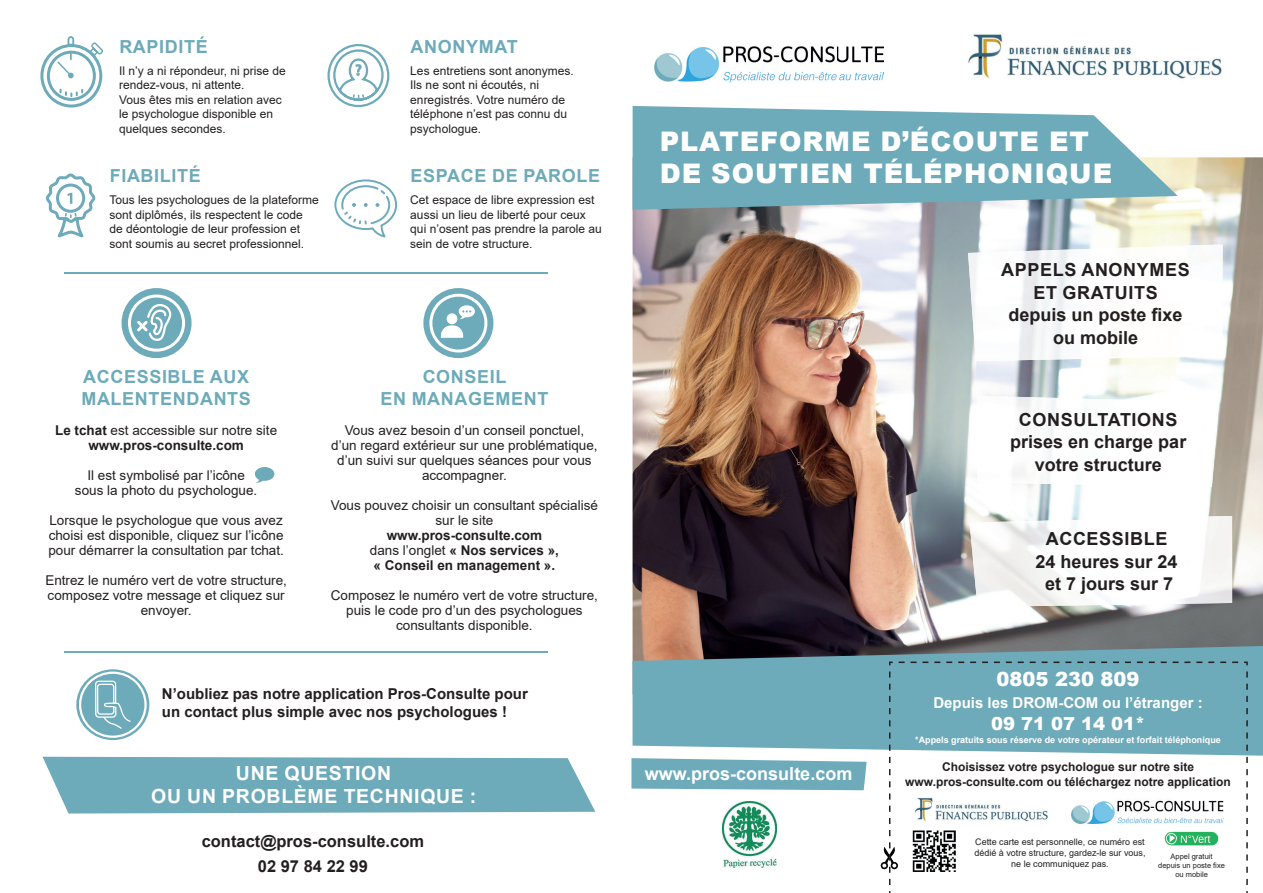
<style>
.page{position:relative;width:1263px;height:893px;background:#fff}
.page>*{position:absolute;margin:0;border:0;box-sizing:border-box;transform-origin:0 0}
.t1{font:900 27px/32.4px "Arial";letter-spacing:.035em;color:#fff}
.t2{font:700 19.5px/23.4px "Arial";letter-spacing:.035em;color:#fff;text-align:center}
.t3{font:900 19.5px "Arial";color:#fff}
.t4{font:700 18px/21.6px "Arial";letter-spacing:.035em;color:#6daaba}
.t5{font:700 18px/22.5px "Arial";color:#231f20;text-align:center}
.t6{font:700 18px/22.5px "Arial";letter-spacing:.035em;color:#231f20;text-align:center}
.t7{font:700 18px "Arial";color:#fff}
.t8{font:900 18px "Arial";color:#fff}
.t9{font:700 16.5px/25.5px "Arial";color:#231f20;text-align:center}
.t10{font:700 15px/18px "Arial";color:#231f20}
.t11{font:700 15px "Arial";color:#fff}
.t12{font:13.5px/15px "Arial";color:#231f20;text-align:center}
.t13{font:700 13.5px/15px "Arial";color:#231f20;text-align:center}
.t14{font:12px/14.4px "Arial";color:#231f20}
.t15{font:700 12px "Arial";color:#231f20}
.t16{font:9px/10.8px "Arial";color:#231f20;text-align:center}
.t17{font:700 9px "Arial";color:#fff}
.t18{font:7.5px/9px "Arial";color:#231f20;text-align:center}
.s1{font-weight:400}
</style>
<div class="page">
<img style="left:632px;top:157px;width:631px;height:489px">
<img style="left:1019px;top:244px;width:203px;height:116px">
<img style="left:968px;top:251px;width:51px;height:110px">
<img style="left:1025px;top:397px;width:194px;height:90px">
<img style="left:977px;top:396px;width:49px;height:88px">
<img style="left:1074px;top:516px;width:158px;height:89px">
<img style="left:969px;top:520px;width:106px;height:87px">
<img style="left:655px;top:46px;width:228px;height:37px">
<img style="left:722px;top:801px;width:54px;height:66px">
<svg style="left:76px;top:669px;width:73px;height:71px"></svg>
<svg style="left:79px;top:672px;width:68px;height:66px"></svg>
<svg style="left:633px;top:106px;width:545px;height:104px;background:#82b5c1"></svg>
<svg style="left:632px;top:646px;width:631px;height:110px;background:#72a1ae"></svg>
<svg style="left:40px;top:36px;width:63px;height:72px"></svg>
<svg style="left:46px;top:173px;width:49px;height:65px"></svg>
<svg style="left:327px;top:44px;width:62px;height:63px"></svg>
<svg style="left:334px;top:179px;width:63px;height:58px"></svg>
<svg style="left:43px;top:757px;width:552px;height:56px;background:#76afbe"></svg>
<hr style="left:64px;top:272px;width:484px;height:1px;background:#6daaba">
<hr style="left:64px;top:651px;width:484px;height:2px;background:#6daaba">
<svg style="left:880px;top:847px;width:9px;height:23px"></svg>
<svg style="left:889px;top:661px;width:359px;height:232px"></svg>
<div style="left:121px;top:288px;width:71px;height:70px;background:#6daaba;border-radius:50%"></div>
<svg style="left:128px;top:295px;width:57px;height:57px"></svg>
<div style="left:423px;top:288px;width:70px;height:70px;background:#6daaba;border-radius:50%"></div>
<svg style="left:429px;top:294px;width:58px;height:58px"></svg>
<svg style="left:631px;top:758px;width:236px;height:32px;background:#79b1c0"></svg>
<img style="left:913px;top:830px;width:42px;height:41px">
<img style="left:1163px;top:830px;width:57px;height:16px">
<svg style="left:255px;top:467px;width:19px;height:16px"></svg>
<img style="left:968px;top:34px;width:254px;height:45px">
<img style="left:913px;top:796px;width:137px;height:29px">
<h3 class="t4" style="left:119px;top:36px;width:90px">RAPIDITÉ</h3>
<p class="t14" style="left:119px;top:64px;width:168px">Il n’y a ni répondeur, ni prise de rendez-vous, ni attente.<br>Vous êtes mis en relation avec le psychologue disponible en quelques secondes.</p>
<h3 class="t4" style="left:110px;top:165px;width:93px">FIABILITÉ</h3>
<p class="t14" style="left:109px;top:193px;width:211px">Tous les psychologues de la plateforme sont diplômés, ils respectent le code de déontologie de leur profession et sont soumis au secret professionnel.</p>
<h3 class="t4" style="left:411px;top:36px;width:109px">ANONYMAT</h3>
<p class="t14" style="left:410px;top:64px;width:165px">Les entretiens sont anonymes.<br>Ils ne sont ni écoutés, ni enregistrés. Votre numéro de téléphone n’est pas connu du psychologue.</p>
<h3 class="t4" style="left:411px;top:165px;width:191px">ESPACE DE PAROLE</h3>
<p class="t14" style="left:410px;top:193px;width:193px">Cet espace de libre expression est aussi un lieu de liberté pour ceux qui n’osent pas prendre la parole au sein de votre structure.</p>
<h3 class="t4" style="left:81px;top:366px;width:171px">ACCESSIBLE AUX<br>MALENTENDANTS</h3>
<p class="t13" style="left:55px;top:423px;width:224px">Le tchat <span class="s1">est accessible sur notre site </span>www.pros-consulte.com</p>
<p class="t12" style="left:75px;top:467px;width:184px">Il est symbolisé par l’icône sous la photo du psychologue.</p>
<p class="t12" style="left:48px;top:512px;width:237px;text-align:justify">Lorsque le psychologue que vous avez choisi est disponible, cliquez sur l’icône pour démarrer la consultation par tchat.</p>
<p class="t12" style="left:45px;top:572px;width:243px">Entrez le numéro vert de votre structure, composez votre message et cliquez sur envoyer.</p>
<h3 class="t4" style="left:380px;top:366px;width:169px;text-align:center">CONSEIL<br>EN MANAGEMENT</h3>
<p class="t12" style="left:331px;top:422px;width:268px">Vous avez besoin d’un conseil ponctuel, d’un regard extérieur sur une problématique, d’un suivi sur quelques séances pour vous accompagner.</p>
<p class="t12" style="left:331px;top:497px;width:269px">Vous pouvez choisir un consultant spécialisé sur le site</p>
<p class="t13" style="left:370px;top:528px;width:191px">www.pros-consulte.com<br><span class="s1">dans l’onglet</span> « Nos services », « Conseil en management ».</p>
<p class="t12" style="left:331px;top:587px;width:269px">Composez le numéro vert de votre structure, puis le code pro d’un des psychologues consultants disponible.</p>
<p class="t10" style="left:162px;top:685px;width:367px">N’oubliez pas notre application Pros-Consulte pour un contact plus simple avec nos psychologues !</p>
<h2 class="t2" style="left:151px;top:761px;width:326px">UNE QUESTION<br>OU UN PROBLÈME TECHNIQUE :</h2>
<p class="t9" style="left:202px;top:828px;width:224px">contact@pros-consulte.com<br>02 97 84 22 99</p>
<h1 class="t1" style="left:660px;top:124px;width:454px">PLATEFORME D’ÉCOUTE ET<br>DE SOUTIEN TÉLÉPHONIQUE</h1>
<h3 class="t6" style="left:1001px;top:259px;width:190px">APPELS ANONYMES<br>ET GRATUITS<br>depuis un poste fixe ou mobile</h3>
<h3 class="t5" style="left:1010px;top:408px;width:178px">CONSULTATIONS prises en charge par votre structure</h3>
<h3 class="t5" style="left:1035px;top:528px;width:144px">ACCESSIBLE<br>24 heures sur 24 et 7 jours sur 7</h3>
<h2 class="t3" style="left:996px;top:665px;width:145px">0805 230 809</h2>
<p class="t11" style="left:933px;top:692px;width:271px">Depuis les DROM-COM ou l’étranger :</p>
<h3 class="t8" style="left:991px;top:710px;width:156px">09 71 07 14 01*</h3>
<p class="t17" style="left:915px;top:734px;width:307px">*Appels gratuits sous réserve de votre opérateur et forfait téléphonique</p>
<p class="t15" style="left:942px;top:759px;width:254px">Choisissez votre psychologue sur notre site</p>
<h3 class="t7" style="left:645px;top:761px;width:209px">www.pros-consulte.com</h3>
<p class="t15" style="left:905px;top:773px;width:327px">www.pros-consulte.com ou téléchargez notre application</p>
<p class="t16" style="left:974px;top:836px;width:173px">Cette carte est personnelle, ce numéro est dédié à votre structure, gardez-le sur vous, ne le communiquez pas.</p>
<p class="t18" style="left:1158px;top:852px;width:68px">Appel gratuit<br>depuis un poste fixe ou mobile</p>
</div>
